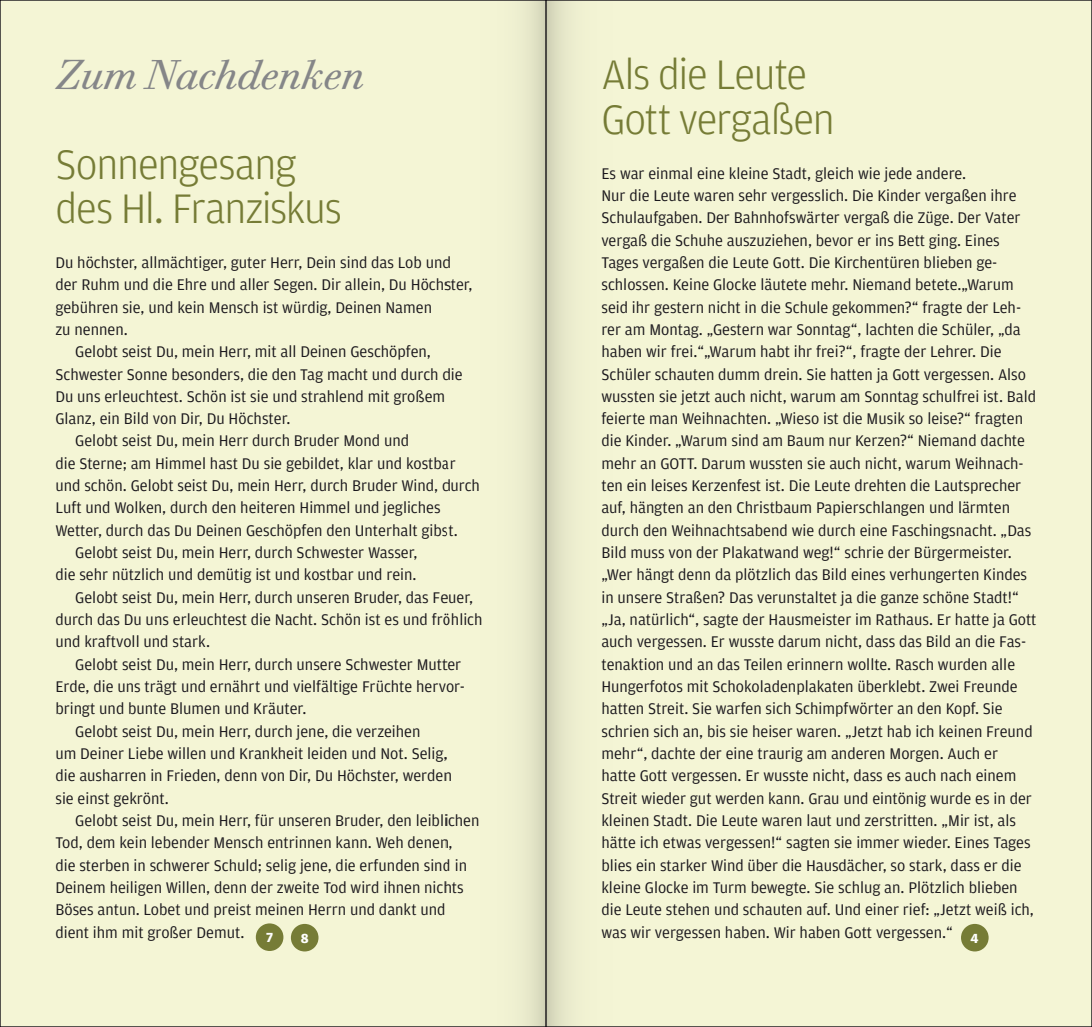
<style>
.page{position:relative;width:1092px;height:1027px;background:#fff}
.page>*{position:absolute;margin:0;border:0;box-sizing:border-box;transform-origin:0 0}
.t1{font:300 43.75px/44.6px "Amplitude";letter-spacing:-.025em;color:#767c36}
.t2{font:italic 42px "Bodoni Twelve ITC Std";letter-spacing:-.01em;color:#858688}
.t3{font:16.45px/22.4px "Amplitude";color:#1a171c}
.t4{font:700 14px "Amplitude";color:#fff}
</style>
<div class="page">
<div style="left:0;top:0;width:1091px;height:1027px;background:#f4f5d5"></div>
<svg style="left:291px;top:924px;width:27px;height:27px"></svg>
<svg style="left:256px;top:923px;width:27px;height:28px"></svg>
<svg style="left:961px;top:924px;width:27px;height:27px"></svg>
<div style="left:446px;top:0;width:100px;height:1027px;background:linear-gradient(to right,#fbfcdb,#e1e2c5)"></div>
<div style="left:546px;top:0;width:99px;height:1027px;background:linear-gradient(to right,#e0e1c4,#fbfcdb)"></div>
<h1 class="t1" style="left:601px;top:53px;width:235px">Als die Leute<br>Gott vergaßen</h1>
<p class="t3" style="left:601px;top:162px;width:436px">Es war einmal eine kleine Stadt, gleich wie jede andere.<br>Nur die Leute waren sehr vergesslich. Die Kinder vergaßen ihre Schulaufgaben. Der Bahnhofswärter vergaß die Züge. Der Vater vergaß die Schuhe auszuziehen, bevor er ins Bett ging. Eines Tages vergaßen die Leute Gott. Die Kirchentüren blieben ge&shy;schlossen. Keine Glocke läutete mehr. Niemand betete.„Warum seid ihr gestern nicht in die Schule gekommen?“ fragte der Leh&shy;rer am Montag. „Gestern war Sonntag“, lachten die Schüler, „da haben wir frei.“„Warum habt ihr frei?“, fragte der Lehrer. Die Schüler schauten dumm drein. Sie hatten ja Gott vergessen. Also wussten sie jetzt auch nicht, warum am Sonntag schulfrei ist. Bald feierte man Weihnachten. „Wieso ist die Musik so leise?“ fragten die Kinder. „Warum sind am Baum nur Kerzen?“ Niemand dachte mehr an GOTT. Darum wussten sie auch nicht, warum Weihnach&shy;ten ein leises Kerzenfest ist. Die Leute drehten die Lautsprecher auf, hängten an den Christbaum Papierschlangen und lärmten durch den Weihnachtsabend wie durch eine Faschingsnacht. „Das Bild muss von der Plakatwand weg!“ schrie der Bürgermeister. „Wer hängt denn da plötzlich das Bild eines verhungerten Kindes in unsere Straßen? Das verunstaltet ja die ganze schöne Stadt!“ „Ja, natürlich“, sagte der Hausmeister im Rathaus. Er hatte ja Gott auch vergessen. Er wusste darum nicht, dass das Bild an die Fas&shy;tenaktion und an das Teilen erinnern wollte. Rasch wurden alle Hungerfotos mit Schokoladenplakaten überklebt. Zwei Freunde hatten Streit. Sie warfen sich Schimpfwörter an den Kopf. Sie schrien sich an, bis sie heiser waren. „Jetzt hab ich keinen Freund mehr“, dachte der eine traurig am anderen Morgen. Auch er hatte Gott vergessen. Er wusste nicht, dass es auch nach einem Streit wieder gut werden kann. Grau und eintönig wurde es in der kleinen Stadt. Die Leute waren laut und zerstritten. „Mir ist, als hätte ich etwas vergessen!“ sagten sie immer wieder. Eines Tages blies ein starker Wind über die Hausdächer, so stark, dass er die kleine Glocke im Turm bewegte. Sie schlug an. Plötzlich blieben die Leute stehen und schauten auf. Und einer rief: „Jetzt weiß ich, was wir vergessen haben. Wir haben Gott vergessen.“</p>
<h2 class="t2" style="left:55px;top:49px;width:310px">Zum Nachdenken</h2>
<h1 class="t1" style="left:55px;top:142px;width:288px">Sonnengesang des Hl. Franziskus</h1>
<p class="t3" style="left:55px;top:251px;width:397px">Du höchster, allmächtiger, guter Herr, Dein sind das Lob und</p>
<p class="t3" style="left:55px;top:274px;width:418px">der Ruhm und die Ehre und aller Segen. Dir allein, Du Höchster,</p>
<p class="t3" style="left:55px;top:296px;width:378px">gebühren sie, und kein Mensch ist würdig, Deinen Namen</p>
<p class="t3" style="left:55px;top:318px;width:74px">zu nennen.</p>
<p class="t3" style="left:75px;top:341px;width:357px">Gelobt seist Du, mein Herr, mit all Deinen Geschöpfen,</p>
<p class="t3" style="left:55px;top:363px;width:409px">Schwester Sonne besonders, die den Tag macht und durch die</p>
<p class="t3" style="left:55px;top:385px;width:391px">Du uns erleuchtest. Schön ist sie und strahlend mit großem</p>
<p class="t3" style="left:55px;top:408px;width:236px">Glanz, ein Bild von Dir, Du Höchster.</p>
<p class="t3" style="left:75px;top:430px;width:335px">Gelobt seist Du, mein Herr durch Bruder Mond und</p>
<p class="t3" style="left:55px;top:452px;width:402px">die Sterne; am Himmel hast Du sie gebildet, klar und kostbar</p>
<p class="t3" style="left:55px;top:475px;width:426px">und schön. Gelobt seist Du, mein Herr, durch Bruder Wind, durch</p>
<p class="t3" style="left:55px;top:497px;width:387px">Luft und Wolken, durch den heiteren Himmel und jegliches</p>
<p class="t3" style="left:55px;top:519px;width:404px">Wetter, durch das Du Deinen Geschöpfen den Unterhalt gibst.</p>
<p class="t3" style="left:75px;top:541px;width:344px">Gelobt seist Du, mein Herr, durch Schwester Wasser,</p>
<p class="t3" style="left:55px;top:564px;width:362px">die sehr nützlich und demütig ist und kostbar und rein.</p>
<p class="t3" style="left:75px;top:586px;width:399px">Gelobt seist Du, mein Herr, durch unseren Bruder, das Feuer,</p>
<p class="t3" style="left:55px;top:608px;width:428px">durch das Du uns erleuchtest die Nacht. Schön ist es und fröhlich</p>
<p class="t3" style="left:55px;top:631px;width:156px">und kraftvoll und stark.</p>
<p class="t3" style="left:75px;top:653px;width:387px">Gelobt seist Du, mein Herr, durch unsere Schwester Mutter</p>
<p class="t3" style="left:55px;top:675px;width:411px">Erde, die uns trägt und ernährt und vielfältige Früchte hervor-</p>
<p class="t3" style="left:55px;top:698px;width:252px">bringt und bunte Blumen und Kräuter.</p>
<p class="t3" style="left:75px;top:720px;width:347px">Gelobt seist Du, mein Herr, durch jene, die verzeihen</p>
<p class="t3" style="left:55px;top:742px;width:393px">um Deiner Liebe willen und Krankheit leiden und Not. Selig,</p>
<p class="t3" style="left:55px;top:765px;width:398px">die ausharren in Frieden, denn von Dir, Du Höchster, werden</p>
<p class="t3" style="left:55px;top:787px;width:115px">sie einst gekrönt.</p>
<p class="t3" style="left:75px;top:809px;width:406px">Gelobt seist Du, mein Herr, für unseren Bruder, den leiblichen</p>
<p class="t3" style="left:55px;top:832px;width:398px">Tod, dem kein lebender Mensch entrinnen kann. Weh denen,</p>
<p class="t3" style="left:55px;top:854px;width:413px">die sterben in schwerer Schuld; selig jene, die erfunden sind in</p>
<p class="t3" style="left:55px;top:876px;width:409px">Deinem heiligen Willen, denn der zweite Tod wird ihnen nichts</p>
<p class="t3" style="left:55px;top:899px;width:391px">Böses antun. Lobet und preist meinen Herrn und dankt und</p>
<p class="t3" style="left:55px;top:921px;width:190px">dient ihm mit großer Demut.</p>
<p class="t4" style="left:266px;top:930px;width:9px">7</p>
<p class="t4" style="left:300px;top:930px;width:9px">8</p>
<p class="t4" style="left:970px;top:930px;width:10px">4</p>
</div>
